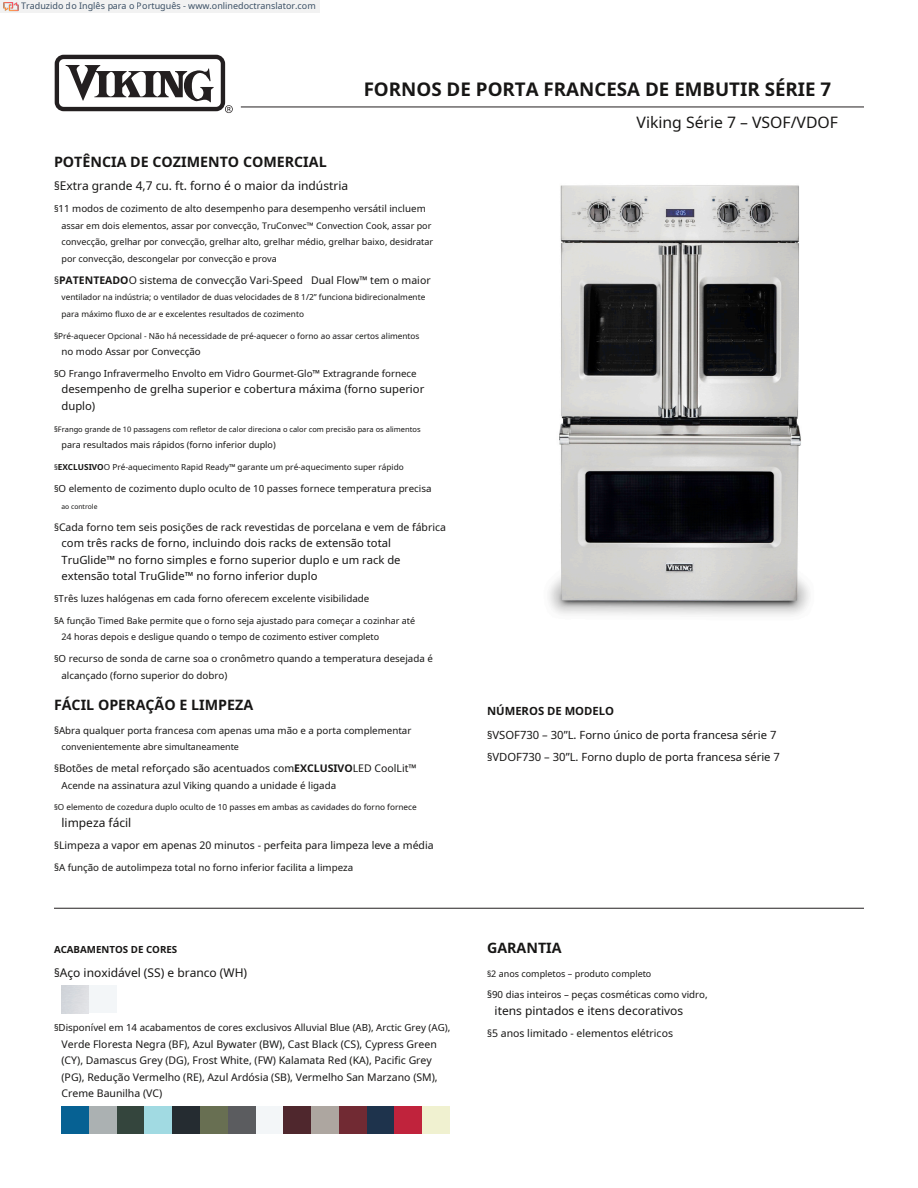
<style>
.page{position:relative;width:918px;height:1188px;background:#fff}
.page>*{position:absolute;margin:0;border:0;box-sizing:border-box;transform-origin:0 0}
.t1{font:700 18.75px "Noto Sans";color:#171615}
.t2{font:15.75px "Noto Sans";color:#171615}
.t3{font:700 14.25px "Noto Sans";color:#171615}
.t4{font:12px "Noto Sans";color:#171615}
.t5{font:11.25px/16.5px "Noto Sans";color:#171615}
.t6{font:700 11.25px "Noto Sans";color:#171615}
.t7{font:10.5px/16.5px "Noto Sans";color:#171615}
.t8{font:9.75px/16.5px "Noto Sans";color:#171615}
.t9{font:700 9.75px "Noto Sans";color:#171615}
.t10{font:9px/16.5px "Noto Sans";color:#171615}
.t11{font:9px "Noto Sans";color:rgb(15 43 70/.8)}
.t12{font:8.25px/16.5px "Noto Sans";color:#171615}
.t13{font:7.5px "Noto Sans";color:#171615}
.t14{font:6.75px "Noto Sans";color:#171615}
.s1{font-size:11.25px}
.s2{font-size:9px}
.s3{font-size:9.75px}
.s4{font-weight:700}
.s5{font-size:7.5px}
.s6{font-size:10.5px}
.s7{font-size:8.25px}
</style>
<div class="page">
<img style="left:549px;top:185px;width:261px;height:430px">
<hr style="left:241px;top:107px;width:623px;height:1px;background:#231f20">
<svg style="left:55px;top:55px;width:178px;height:58px"></svg>
<hr style="left:54px;top:908px;width:810px;height:1px;background:#231f20">
<div style="left:311px;top:1106px;width:28px;height:28px;background:#ada6a0"></div>
<div style="left:256px;top:1106px;width:27px;height:28px;background:#f3f6f8"></div>
<div style="left:228px;top:1106px;width:28px;height:28px;background:#5b5c5f"></div>
<div style="left:172px;top:1106px;width:28px;height:28px;background:#252c31"></div>
<div style="left:422px;top:1106px;width:28px;height:28px;background:#f0f1d0"></div>
<div style="left:200px;top:1106px;width:28px;height:28px;background:#686f52"></div>
<div style="left:117px;top:1106px;width:27px;height:28px;background:#34453d"></div>
<div style="left:89px;top:1106px;width:28px;height:28px;background:#abb1b2"></div>
<div style="left:144px;top:1106px;width:28px;height:28px;background:#a1dae2"></div>
<div style="left:61px;top:1106px;width:28px;height:28px;background:#066193"></div>
<div style="left:367px;top:1106px;width:27px;height:28px;background:#1e334c"></div>
<div style="left:394px;top:1106px;width:28px;height:28px;background:#c0233c"></div>
<div style="left:339px;top:1106px;width:28px;height:28px;background:#712a33"></div>
<div style="left:283px;top:1106px;width:28px;height:28px;background:#4f272d"></div>
<div style="left:89px;top:986px;width:28px;height:27px;background:#f3f6f8"></div>
<div style="left:0;top:0;width:320px;height:14px;background:#f2f2f2"></div>
<img style="left:4px;top:2px;width:15px;height:12px">
<p class="t11" style="left:21px;top:-1px;width:296px">Traduzido do Inglês para o Português - www.onlinedoctranslator.com</p>
<h1 class="t1" style="left:364px;top:76px;width:469px">FORNOS DE PORTA FRANCESA DE EMBUTIR SÉRIE 7</h1>
<h2 class="t2" style="left:637px;top:111px;width:203px">Viking Série 7 – VSOF/VDOF</h2>
<h3 class="t3" style="left:54px;top:152px;width:274px">POTÊNCIA DE COZIMENTO COMERCIAL</h3>
<p class="t4" style="left:54px;top:178px;width:296px"><span class="s1">§</span>Extra grande 4,7 cu. ft. forno é o maior da indústria</p>
<p class="t8" style="left:54px;top:200px;width:373px"><span class="s2">§</span>11 modos de cozimento de alto desempenho para desempenho versátil incluem</p>
<p class="t10" style="left:62px;top:217px;width:373px">assar em dois elementos, assar por convecção, TruConvec™ Convection Cook, assar por convecção, grelhar por convecção, grelhar alto, grelhar médio, grelhar baixo, desidratar por convecção, descongelar por convecção e prova</p>
<p class="t7" style="left:54px;top:271px;width:378px"><span class="s3">§</span><span class="s4">PATENTEADO</span>O sistema de convecção Vari-Speed Dual Flow™ tem o maior</p>
<p class="t12" style="left:62px;top:289px;width:365px">ventilador na indústria; o ventilador de duas velocidades de 8 1/2” funciona bidirecionalmente para máximo fluxo de ar e excelentes resultados de cozimento</p>
<p class="t12" style="left:54px;top:327px;width:367px">§Pré-aquecer Opcional - Não há necessidade de pré-aquecer o forno ao assar certos alimentos</p>
<p class="t8" style="left:62px;top:343px;width:141px">no modo Assar por Convecção</p>
<p class="t8" style="left:54px;top:365px;width:364px"><span class="s2">§</span>O Frango Infravermelho Envolto em Vidro Gourmet-Glo™ Extragrande fornece</p>
<p class="t5" style="left:62px;top:381px;width:364px">desempenho de grelha superior e cobertura máxima (forno superior duplo)</p>
<p class="t13" style="left:54px;top:424px;width:368px">§Frango grande de 10 passagens com refletor de calor direciona o calor com precisão para os alimentos</p>
<p class="t10" style="left:62px;top:437px;width:216px">para resultados mais rápidos (forno inferior duplo)</p>
<p class="t12" style="left:54px;top:459px;width:351px"><span class="s5">§</span><span class="s4">EXCLUSIVO</span>O Pré-aquecimento Rapid Ready™ garante um pré-aquecimento super rápido</p>
<p class="t8" style="left:54px;top:480px;width:379px"><span class="s2">§</span>O elemento de cozimento duplo oculto de 10 passes fornece temperatura precisa</p>
<p class="t14" style="left:62px;top:501px;width:37px">ao controle</p>
<p class="t7" style="left:54px;top:518px;width:394px"><span class="s3">§</span>Cada forno tem seis posições de rack revestidas de porcelana e vem de fábrica</p>
<p class="t5" style="left:62px;top:534px;width:341px">com três racks de forno, incluindo dois racks de extensão total<br>TruGlide™ no forno simples e forno superior duplo e um rack de extensão total TruGlide™ no forno inferior duplo</p>
<p class="t8" style="left:54px;top:590px;width:317px"><span class="s2">§</span>Três luzes halógenas em cada forno oferecem excelente visibilidade</p>
<p class="t10" style="left:62px;top:612px;width:355px;text-indent:-8px">§A função Timed Bake permite que o forno seja ajustado para começar a cozinhar até<br>24 horas depois e desligue quando o tempo de cozimento estiver completo</p>
<p class="t8" style="left:62px;top:650px;width:373px;text-indent:-8px"><span class="s2">§</span>O recurso de sonda de carne soa o cronômetro quando a temperatura desejada é alcançado (forno superior do dobro)</p>
<h3 class="t3" style="left:54px;top:695px;width:201px">FÁCIL OPERAÇÃO E LIMPEZA</h3>
<p class="t6" style="left:487px;top:703px;width:129px">NÚMEROS DE MODELO</p>
<p class="t8" style="left:54px;top:722px;width:359px">§Abra qualquer porta francesa com apenas uma mão e a porta complementar</p>
<p class="t10" style="left:62px;top:738px;width:179px">convenientemente abre simultaneamente</p>
<p class="t5" style="left:487px;top:723px;width:294px;line-height:21.9px"><span class="s6">§</span>VSOF730 – 30”L. Forno único de porta francesa série 7 <span class="s6">§</span>VDOF730 – 30”L. Forno duplo de porta francesa série 7</p>
<p class="t7" style="left:54px;top:760px;width:364px"><span class="s3">§</span>Botões de metal reforçado são acentuados com<span class="s4">EXCLUSIVO</span>LED CoolLit™</p>
<p class="t8" style="left:62px;top:777px;width:276px">Acende na assinatura azul Viking quando a unidade é ligada</p>
<p class="t12" style="left:54px;top:799px;width:364px"><span class="s5">§</span>O elemento de cozedura duplo oculto de 10 passes em ambas as cavidades do forno fornece</p>
<p class="t4" style="left:62px;top:814px;width:71px">limpeza fácil</p>
<p class="t7" style="left:54px;top:837px;width:381px"><span class="s3">§</span>Limpeza a vapor em apenas 20 minutos - perfeita para limpeza leve a média</p>
<p class="t8" style="left:54px;top:859px;width:301px">§A função de autolimpeza total no forno inferior facilita a limpeza</p>
<p class="t9" style="left:54px;top:943px;width:125px">ACABAMENTOS DE CORES</p>
<h3 class="t3" style="left:487px;top:938px;width:76px">GARANTIA</h3>
<p class="t4" style="left:54px;top:964px;width:195px"><span class="s1">§</span>Aço inoxidável (SS) e branco (WH)</p>
<p class="t10" style="left:487px;top:965px;width:166px"><span class="s7">§</span>2 anos completos – produto completo</p>
<p class="t8" style="left:487px;top:986px;width:222px">§90 dias inteiros – peças cosméticas como vidro,</p>
<p class="t4" style="left:495px;top:1002px;width:190px">itens pintados e itens decorativos</p>
<p class="t8" style="left:54px;top:1019px;width:398px"><span class="s2">§</span>Disponível em 14 acabamentos de cores exclusivos Alluvial Blue (AB), Arctic Grey (AG),</p>
<p class="t7" style="left:62px;top:1036px;width:378px">Verde Floresta Negra (BF), Azul Bywater (BW), Cast Black (CS), Cypress Green (CY), Damascus Grey (DG), Frost White, (FW) Kalamata Red (KA), Pacific Grey (PG), Redução Vermelho (RE), Azul Ardósia (SB), Vermelho San Marzano (SM), Creme Baunilha (VC)</p>
<p class="t7" style="left:487px;top:1025px;width:188px"><span class="s3">§</span>5 anos limitado - elementos elétricos</p>
</div>
